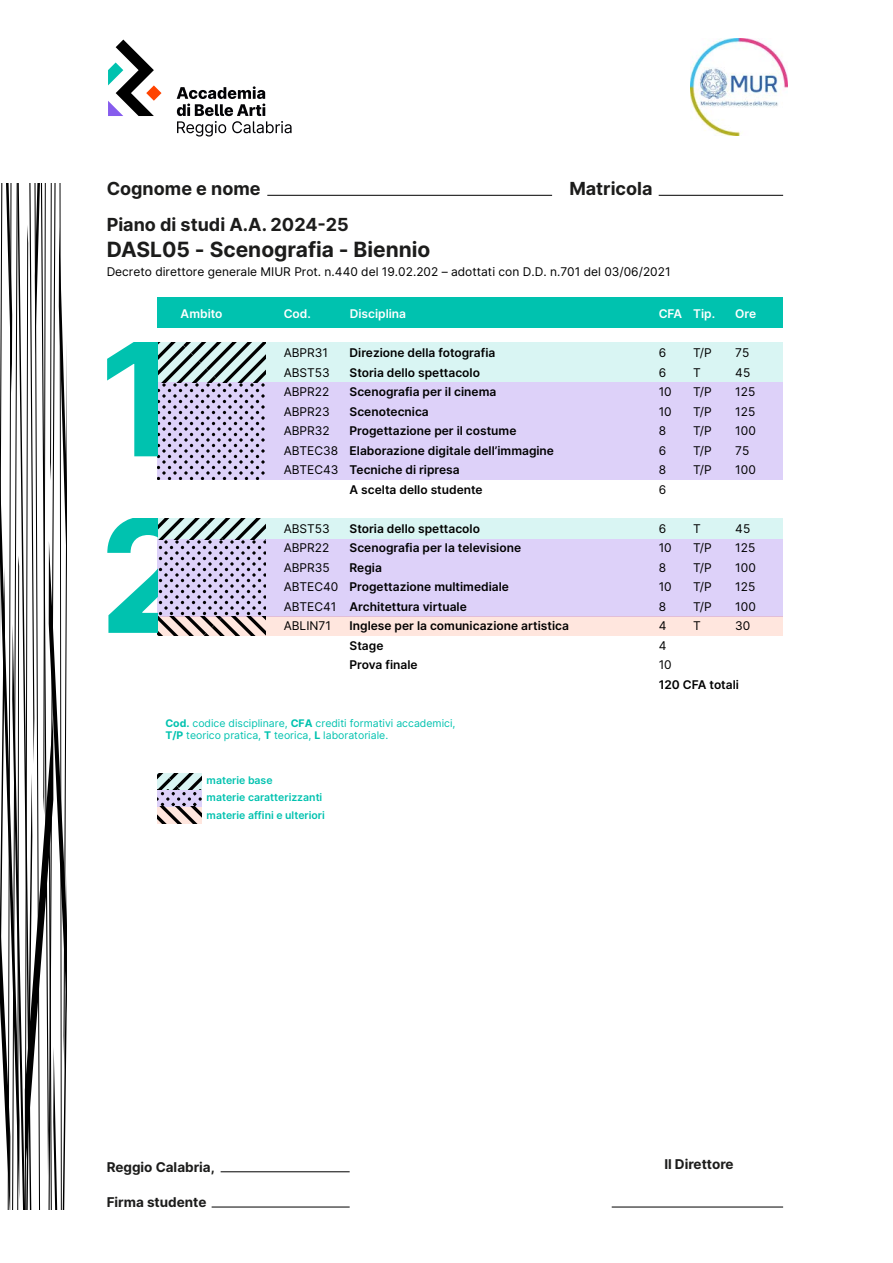
<style>
.page{position:relative;width:893px;height:1263px;background:#fff}
.page>*{position:absolute;margin:0;border:0;box-sizing:border-box;transform-origin:0 0}
.t1{font:700 159px/176.6px "Inter";color:#00c2af}
.t2{font:700 21px "Inter";color:#1c1c1b}
.t3{font:700 18px "Inter";color:#1c1c1b}
.t4{font:700 13.5px "Inter";color:#1c1c1b}
.t5{font:600 12px "Inter";color:#000}
.t6{font:12px "Inter";color:#000}
.t7{font:600 12px "Inter";color:#fff}
.t8{font:10.5px/12.6px "Inter";color:#00c2af}
.t9{font:600 10.5px/17.5px "Inter";color:#00c2af}
.s1{font-weight:400}
.s2{font-weight:700}
</style>
<div class="page">
<div style="left:157px;top:342px;width:626px;height:40px;background:#d9f5f3"></div>
<div style="left:157px;top:382px;width:626px;height:98px;background:#ddd1f9"></div>
<div style="left:157px;top:539px;width:626px;height:77px;background:#ddd1f9"></div>
<div style="left:157px;top:616px;width:626px;height:19px;background:#ffe6de"></div>
<div style="left:157px;top:298px;width:626px;height:30px;background:#00c2af"></div>
<svg style="left:177px;top:86px;width:115px;height:51px"></svg>
<svg style="left:108px;top:40px;width:54px;height:76px"></svg>
<svg style="left:157px;top:342px;width:109px;height:40px"></svg>
<div style="left:157px;top:519px;width:626px;height:20px;background:#d9f5f3"></div>
<svg style="left:157px;top:519px;width:109px;height:20px"></svg>
<svg style="left:157px;top:382px;width:108px;height:98px"></svg>
<svg style="left:158px;top:539px;width:107px;height:77px"></svg>
<svg style="left:157px;top:616px;width:108px;height:19px"></svg>
<img style="left:690px;top:38px;width:97px;height:97px">
<svg style="left:0;top:184px;width:67px;height:1025px"></svg>
<svg style="left:157px;top:773px;width:45px;height:17px"></svg>
<svg style="left:157px;top:807px;width:45px;height:16px"></svg>
<svg style="left:157px;top:790px;width:45px;height:17px"></svg>
<hr style="left:221px;top:1171px;width:129px;height:1px;background:#000">
<hr style="left:212px;top:1207px;width:138px;height:1px;background:#000">
<hr style="left:612px;top:1207px;width:171px;height:1px;background:#000">
<hr style="left:267px;top:195px;width:285px;height:1px;background:#000">
<hr style="left:659px;top:195px;width:124px;height:1px;background:#000">
<h3 class="t3" style="left:107px;top:176px;width:155px">Cognome e nome</h3>
<h3 class="t3" style="left:569px;top:176px;width:85px">Matricola</h3>
<h3 class="t3" style="left:107px;top:212px;width:243px">Piano di studi A.A. 2024-25</h3>
<h2 class="t2" style="left:107px;top:234px;width:325px">DASL05 - Scenografia - Biennio</h2>
<p class="t6" style="left:107px;top:263px;width:565px">Decreto direttore generale MIUR Prot. n.440 del 19.02.202 – adottati con D.D. n.701 del 03/06/2021</p>
<p class="t7" style="left:181px;top:305px;width:43px">Ambito</p>
<p class="t7" style="left:284px;top:305px;width:29px">Cod.</p>
<p class="t7" style="left:350px;top:305px;width:58px">Disciplina</p>
<p class="t7" style="left:659px;top:305px;width:58px">CFA Tip.</p>
<p class="t7" style="left:735px;top:305px;width:22px">Ore</p>
<h1 class="t1" style="left:99px;top:307px;width:102px">1<br>2</h1>
<p class="t6" style="left:284px;top:344px;width:46px">ABPR31</p>
<p class="t5" style="left:350px;top:344px;width:147px">Direzione della fotografia</p>
<p class="t6" style="left:659px;top:344px;width:9px">6</p>
<p class="t6" style="left:693px;top:344px;width:20px">T/P</p>
<p class="t6" style="left:735px;top:344px;width:16px">75</p>
<p class="t6" style="left:284px;top:364px;width:48px">ABST53</p>
<p class="t5" style="left:350px;top:364px;width:132px">Storia dello spettacolo</p>
<p class="t6" style="left:659px;top:364px;width:9px">6</p>
<p class="t6" style="left:693px;top:364px;width:9px">T</p>
<p class="t6" style="left:735px;top:364px;width:16px">45</p>
<p class="t6" style="left:284px;top:383px;width:47px">ABPR22</p>
<p class="t5" style="left:350px;top:383px;width:148px">Scenografia per il cinema</p>
<p class="t6" style="left:659px;top:383px;width:15px">10</p>
<p class="t6" style="left:693px;top:383px;width:20px">T/P</p>
<p class="t6" style="left:735px;top:383px;width:22px">125</p>
<p class="t6" style="left:284px;top:403px;width:48px">ABPR23</p>
<p class="t5" style="left:350px;top:403px;width:81px">Scenotecnica</p>
<p class="t6" style="left:659px;top:403px;width:15px">10</p>
<p class="t6" style="left:693px;top:403px;width:20px">T/P</p>
<p class="t6" style="left:735px;top:403px;width:22px">125</p>
<p class="t6" style="left:284px;top:422px;width:48px">ABPR32</p>
<p class="t5" style="left:350px;top:422px;width:168px">Progettazione per il costume</p>
<p class="t6" style="left:659px;top:422px;width:9px">8</p>
<p class="t6" style="left:693px;top:422px;width:20px">T/P</p>
<p class="t6" style="left:735px;top:422px;width:22px">100</p>
<p class="t5" style="left:284px;top:442px;width:272px"><span class="s1">ABTEC38</span> Elaborazione digitale dell’immagine</p>
<p class="t6" style="left:659px;top:442px;width:9px">6</p>
<p class="t6" style="left:693px;top:442px;width:20px">T/P</p>
<p class="t6" style="left:735px;top:442px;width:16px">75</p>
<p class="t5" style="left:284px;top:461px;width:177px"><span class="s1">ABTEC43</span> Tecniche di ripresa</p>
<p class="t6" style="left:659px;top:461px;width:9px">8</p>
<p class="t6" style="left:693px;top:461px;width:20px">T/P</p>
<p class="t6" style="left:735px;top:461px;width:22px">100</p>
<p class="t5" style="left:350px;top:481px;width:135px">A scelta dello studente</p>
<p class="t6" style="left:659px;top:481px;width:9px">6</p>
<p class="t6" style="left:284px;top:520px;width:48px">ABST53</p>
<p class="t5" style="left:350px;top:520px;width:132px">Storia dello spettacolo</p>
<p class="t6" style="left:659px;top:520px;width:9px">6</p>
<p class="t6" style="left:693px;top:520px;width:9px">T</p>
<p class="t6" style="left:735px;top:520px;width:16px">45</p>
<p class="t6" style="left:284px;top:539px;width:47px">ABPR22</p>
<p class="t5" style="left:350px;top:539px;width:173px">Scenografia per la televisione</p>
<p class="t6" style="left:659px;top:539px;width:15px">10</p>
<p class="t6" style="left:693px;top:539px;width:20px">T/P</p>
<p class="t6" style="left:735px;top:539px;width:22px">125</p>
<p class="t6" style="left:284px;top:559px;width:48px">ABPR35</p>
<p class="t5" style="left:350px;top:559px;width:34px">Regia</p>
<p class="t6" style="left:659px;top:559px;width:9px">8</p>
<p class="t6" style="left:693px;top:559px;width:20px">T/P</p>
<p class="t6" style="left:735px;top:559px;width:22px">100</p>
<p class="t5" style="left:284px;top:578px;width:227px"><span class="s1">ABTEC40</span> Progettazione multimediale</p>
<p class="t6" style="left:659px;top:578px;width:15px">10</p>
<p class="t6" style="left:693px;top:578px;width:20px">T/P</p>
<p class="t6" style="left:735px;top:578px;width:22px">125</p>
<p class="t5" style="left:284px;top:598px;width:185px"><span class="s1">ABTEC41</span> Architettura virtuale</p>
<p class="t6" style="left:659px;top:598px;width:9px">8</p>
<p class="t6" style="left:693px;top:598px;width:20px">T/P</p>
<p class="t6" style="left:735px;top:598px;width:22px">100</p>
<p class="t6" style="left:284px;top:617px;width:49px">ABLIN71</p>
<p class="t5" style="left:350px;top:617px;width:221px">Inglese per la comunicazione artistica</p>
<p class="t6" style="left:659px;top:617px;width:9px">4</p>
<p class="t6" style="left:693px;top:617px;width:9px">T</p>
<p class="t6" style="left:735px;top:617px;width:17px">30</p>
<p class="t5" style="left:350px;top:637px;width:35px">Stage</p>
<p class="t6" style="left:659px;top:637px;width:9px">4</p>
<p class="t5" style="left:350px;top:656px;width:69px">Prova finale</p>
<p class="t6" style="left:659px;top:656px;width:15px">10</p>
<p class="t5" style="left:659px;top:676px;width:82px">120 CFA totali</p>
<p class="t8" style="left:165px;top:716px;width:292px"><span class="s2">Cod.</span> codice disciplinare, <span class="s2">CFA</span> crediti formativi accademici,<br><span class="s2">T/P</span> teorico pratica, <span class="s2">T</span> teorica, <span class="s2">L</span> laboratoriale.</p>
<p class="t9" style="left:207px;top:771px;width:68px">materie base</p>
<p class="t9" style="left:207px;top:789px;width:120px">materie caratterizzanti materie affini e ulteriori</p>
<p class="t4" style="left:107px;top:1157px;width:110px">Reggio Calabria,</p>
<p class="t4" style="left:664px;top:1154px;width:71px">Il Direttore</p>
<p class="t4" style="left:107px;top:1192px;width:101px">Firma studente</p>
</div>
